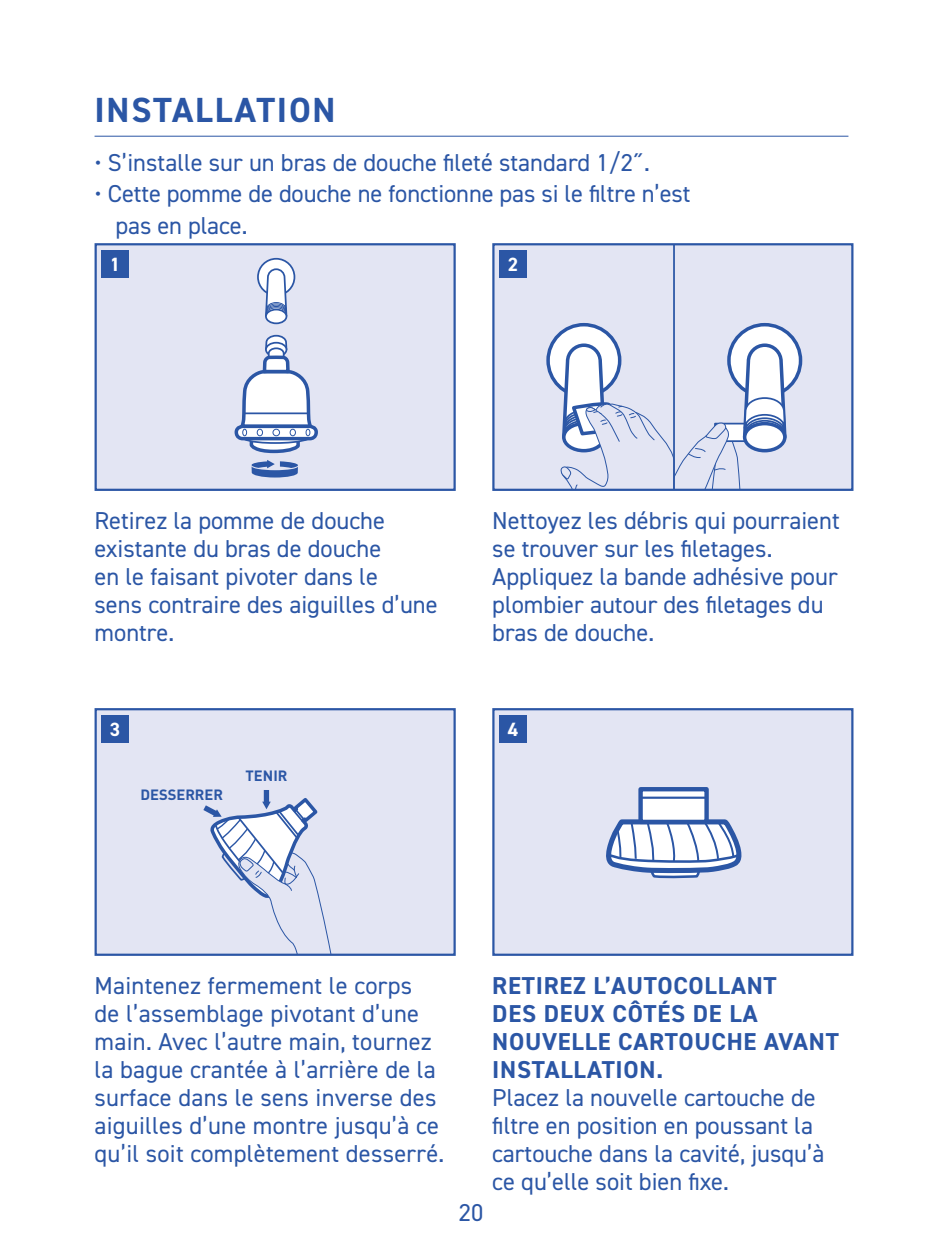
<style>
.page{position:relative;width:943px;height:1260px;background:#fff}
.page>*{position:absolute;margin:0;border:0;box-sizing:border-box;transform-origin:0 0}
.t1{font:700 35px "DIN2014";letter-spacing:.05em;color:#2b56a5}
.t2{font:24.5px/28px "DIN2014";color:#2b56a5}
.t3{font:700 24.5px/28px "DIN2014";letter-spacing:.03em;color:#2b56a5}
.t4{font:700 19.25px "DIN2014";color:#fff}
.t5{font:700 14.7px "DIN Pro";color:#2b56a5}
</style>
<div class="page">
<hr style="left:94px;top:136px;width:754px;height:1px;background:#2b56a5">
<div style="left:96px;top:244px;width:358px;height:246px;background:#e3e5f3"></div>
<div style="left:258px;top:259px;width:36px;height:36px;background:#fff;border-radius:50%"></div>
<div style="left:257px;top:258px;width:38px;height:38px;border:2px solid #2b56a5;border-radius:50%"></div>
<div style="left:266px;top:310px;width:20px;height:13px;background:#fff;border-radius:50%"></div>
<div style="left:265px;top:309px;width:22px;height:15px;border:2px solid #2b56a5;border-radius:50%"></div>
<svg style="left:264px;top:268px;width:24px;height:50px"></svg>
<div style="left:234px;top:425px;width:84px;height:15px;border:4px solid #2b56a5;border-radius:6px"></div>
<svg style="left:238px;top:334px;width:76px;height:144px"></svg>
<div style="left:95px;top:243px;width:361px;height:248px;border:2px solid #2b56a5"></div>
<div style="left:96px;top:709px;width:358px;height:246px;background:#e3e5f3"></div>
<svg style="left:203px;top:790px;width:129px;height:163px"></svg>
<div style="left:95px;top:708px;width:361px;height:248px;border:2px solid #2b56a5"></div>
<div style="left:493px;top:244px;width:359px;height:246px;background:#e3e5f3"></div>
<div style="left:729px;top:325px;width:71px;height:71px;background:#fff;border-radius:50%"></div>
<div style="left:727px;top:323px;width:75px;height:75px;border:4px solid #2b56a5;border-radius:50%"></div>
<svg style="left:548px;top:325px;width:71px;height:71px"></svg>
<div style="left:546px;top:323px;width:75px;height:75px;border:4px solid #2b56a5;border-radius:50%"></div>
<svg style="left:558px;top:342px;width:230px;height:146px"></svg>
<hr style="left:673px;top:244px;width:2px;height:246px;background:#2b56a5">
<div style="left:492px;top:243px;width:361px;height:248px;border:2px solid #2b56a5"></div>
<div style="left:493px;top:709px;width:359px;height:246px;background:#e3e5f3"></div>
<svg style="left:606px;top:787px;width:136px;height:92px"></svg>
<div style="left:492px;top:708px;width:361px;height:248px;border:2px solid #2b56a5"></div>
<div style="left:102px;top:250px;width:27px;height:28px;background:#2b56a5"></div>
<div style="left:102px;top:715px;width:27px;height:28px;background:#2b56a5"></div>
<div style="left:499px;top:250px;width:28px;height:28px;background:#2b56a5"></div>
<div style="left:499px;top:715px;width:28px;height:28px;background:#2b56a5"></div>
<h1 class="t1" style="left:94px;top:86px;width:242px">INSTALLATION</h1>
<p class="t2" style="left:94px;top:148px;width:557px">• S’installe sur un bras de douche fileté standard 1/2˝.</p>
<p class="t2" style="left:115px;top:178px;width:576px;line-height:31.5px;text-indent:-21px">• Cette pomme de douche ne fonctionne pas si le filtre n’est pas en place.</p>
<p class="t4" style="left:110px;top:252px;width:12px">1</p>
<p class="t4" style="left:507px;top:252px;width:12px">2</p>
<p class="t2" style="left:95px;top:506px;width:345px">Retirez la pomme de douche existante du bras de douche<br>en le faisant pivoter dans le<br>sens contraire des aiguilles d’une montre.</p>
<p class="t4" style="left:110px;top:717px;width:12px">3</p>
<p class="t5" style="left:140px;top:785px;width:84px">DESSERRER</p>
<p class="t5" style="left:245px;top:766px;width:43px">TENIR</p>
<p class="t2" style="left:492px;top:507px;width:349px">Nettoyez les débris qui pourraient se trouver sur les filetages.<br>Appliquez la bande adhésive pour plombier autour des filetages du bras de douche.</p>
<p class="t4" style="left:507px;top:717px;width:12px">4</p>
<p class="t2" style="left:95px;top:971px;width:351px">Maintenez fermement le corps<br>de l’assemblage pivotant d’une main. Avec l’autre main, tournez la bague crantée à l’arrière de la surface dans le sens inverse des aiguilles d’une montre jusqu’à ce qu’il soit complètement desserré.</p>
<p class="t2" style="left:459px;top:1198px;width:26px">20</p>
<p class="t3" style="left:492px;top:972px;width:348px">RETIREZ L’AUTOCOLLANT<br>DES DEUX CÔTÉS DE LA<br>NOUVELLE CARTOUCHE AVANT<br>INSTALLATION.</p>
<p class="t2" style="left:492px;top:1084px;width:334px">Placez la nouvelle cartouche de filtre en position en poussant la cartouche dans la cavité, jusqu’à ce qu’elle soit bien fixe.</p>
</div>
